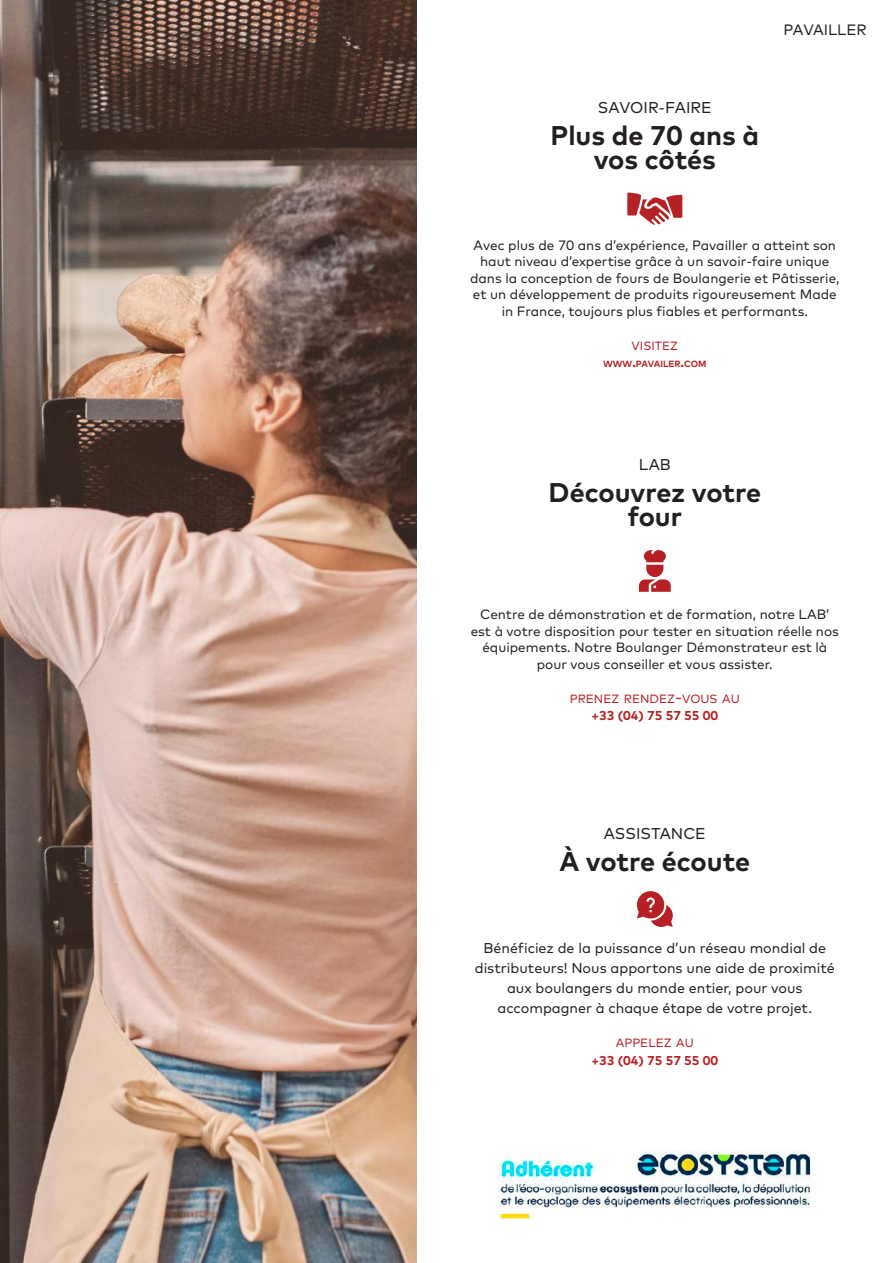
<style>
.page{position:relative;width:893px;height:1263px;background:#fff}
.page>*{position:absolute;margin:0;border:0;box-sizing:border-box;transform-origin:0 0}
.t1{font:700 27px/24.2px "Mark";color:#231f20;text-align:center}
.t2{font:15.6px "Mark";color:#231f20}
.t3{font:15px "Mark";color:#231f20}
.t4{font:14.25px/20px "Mark";color:#231f20;text-align:center}
.t5{font:13.5px/16.5px "Mark";color:#231f20;text-align:center}
.t6{font:700 12.9px "Mark";color:#b62024}
.t7{font:12px "Mark";color:#b62024}
.t8{font:700 9px "Mark";color:#b62024}
.s1{font-size:12.9px}
.s2{font-size:17.1px}
</style>
<div class="page">
<img style="left:0;top:0;width:417px;height:1263px">
<svg style="left:627px;top:193px;width:55px;height:32px"></svg>
<svg style="left:639px;top:550px;width:32px;height:42px"></svg>
<svg style="left:637px;top:891px;width:36px;height:36px"></svg>
<img style="left:498px;top:1149px;width:313px;height:71px">
<p class="t2" style="left:598px;top:98px;width:115px">SAVOIR-FAIRE</p>
<h1 class="t1" style="left:550px;top:122px;width:210px">Plus de 70 ans à vos côtés</h1>
<p class="t3" style="left:783px;top:20px;width:85px">PAVAILLER</p>
<p class="t5" style="left:470px;top:237px;width:371px">Avec plus de 70 ans d’expérience, Pavailler a atteint son haut niveau d’expertise grâce à un savoir-faire unique dans la conception de fours de Boulangerie et Pâtisserie, et un développement de produits rigoureusement Made in France, toujours plus fiables et performants.</p>
<p class="t7" style="left:632px;top:338px;width:48px">VISITEZ</p>
<p class="t8" style="left:603px;top:358px;width:105px">WWW<span class="s1">.</span>PAVAILER<span class="s1">.</span>COM</p>
<p class="t2" style="left:639px;top:455px;width:34px">LAB</p>
<h1 class="t1" style="left:549px;top:479px;width:214px">Découvrez votre four</h1>
<p class="t5" style="left:471px;top:606px;width:370px">Centre de démonstration et de formation, notre LAB’ est à votre disposition pour tester en situation réelle nos équipements. Notre Boulanger Démonstrateur est là pour vous conseiller et vous assister.</p>
<p class="t7" style="left:570px;top:691px;width:172px">PRENEZ RENDEZ<span class="s2">-</span>VOUS AU</p>
<p class="t6" style="left:591px;top:707px;width:128px">+33 (04) 75 57 55 00</p>
<p class="t2" style="left:604px;top:824px;width:104px">ASSISTANCE</p>
<h1 class="t1" style="left:559px;top:848px;width:192px">À votre écoute</h1>
<p class="t4" style="left:475px;top:938px;width:362px">Bénéficiez de la puissance d’un réseau mondial de distributeurs! Nous apportons une aide de proximité aux boulangers du monde entier, pour vous accompagner à chaque étape de votre projet.</p>
<p class="t7" style="left:616px;top:1036px;width:79px">APPELEZ AU</p>
<p class="t6" style="left:591px;top:1051px;width:128px">+33 (04) 75 57 55 00</p>
</div>
